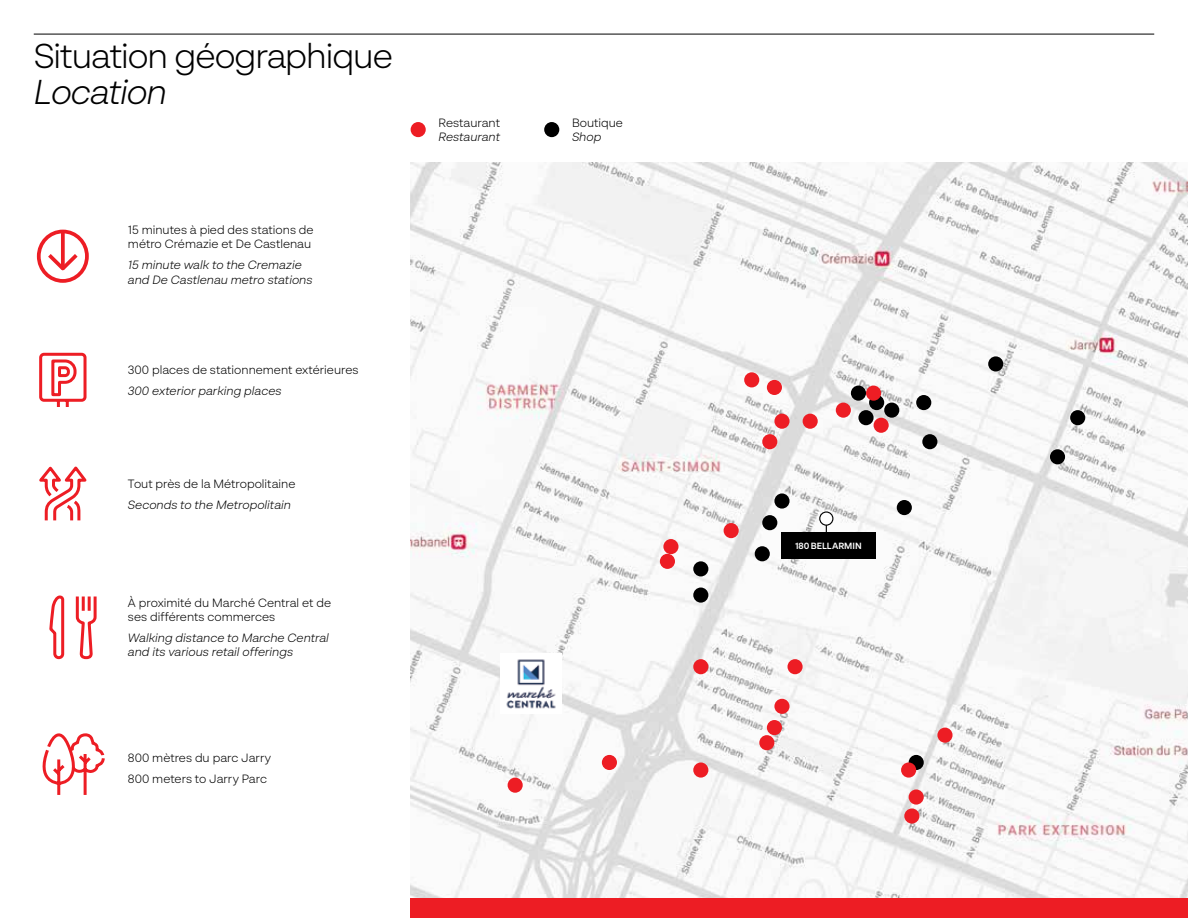
<style>
.page{position:relative;width:1188px;height:918px;background:#fff}
.page>*{position:absolute;margin:0;border:0;box-sizing:border-box;transform-origin:0 0}
.t1{font:300 34.5px "BR Sonoma";letter-spacing:-.03em;color:#000}
.t2{font:italic 300 34.5px "BR Sonoma";letter-spacing:-.03em;color:#000}
.t3{font:300 12px/14.4px "BR Sonoma";color:#000}
.t4{font:italic 300 12px/14.4px "BR Sonoma";color:#000}
.t5{font:600 9px "BR Sonoma";color:#fff}
</style>
<div class="page">
<img style="left:411px;top:162px;width:777px;height:736px">
<hr style="left:34px;top:34px;width:1120px;height:1px;background:#000">
<div style="left:411px;top:898px;width:777px;height:20px;background:#ed1d24"></div>
<div style="left:37px;top:230px;width:52px;height:53px;border:4px solid #ed1d24;border-radius:50%"></div>
<svg style="left:61px;top:231px;width:4px;height:19px"></svg>
<svg style="left:44px;top:250px;width:38px;height:24px"></svg>
<svg style="left:39px;top:352px;width:48px;height:55px"></svg>
<svg style="left:49px;top:595px;width:48px;height:65px"></svg>
<div style="left:544px;top:122px;width:15px;height:15px;background:#000;border-radius:50%"></div>
<div style="left:762px;top:515px;width:15px;height:15px;background:#000;border-radius:50%"></div>
<svg style="left:774px;top:493px;width:16px;height:16px"></svg>
<div style="left:897px;top:500px;width:15px;height:15px;background:#000;border-radius:50%"></div>
<div style="left:755px;top:546px;width:15px;height:15px;background:#000;border-radius:50%"></div>
<div style="left:693px;top:561px;width:15px;height:15px;background:#000;border-radius:50%"></div>
<div style="left:693px;top:588px;width:15px;height:15px;background:#000;border-radius:50%"></div>
<div style="left:909px;top:755px;width:15px;height:15px;background:#000;border-radius:50%"></div>
<div style="left:922px;top:434px;width:15px;height:15px;background:#000;border-radius:50%"></div>
<div style="left:1050px;top:449px;width:15px;height:15px;background:#000;border-radius:50%"></div>
<div style="left:1070px;top:410px;width:15px;height:15px;background:#000;border-radius:50%"></div>
<div style="left:988px;top:356px;width:15px;height:16px;background:#000;border-radius:50%"></div>
<div style="left:858px;top:410px;width:16px;height:15px;background:#000;border-radius:50%"></div>
<div style="left:851px;top:386px;width:15px;height:15px;background:#000;border-radius:50%"></div>
<div style="left:869px;top:395px;width:15px;height:15px;background:#000;border-radius:50%"></div>
<div style="left:884px;top:403px;width:15px;height:15px;background:#000;border-radius:50%"></div>
<div style="left:916px;top:395px;width:15px;height:15px;background:#000;border-radius:50%"></div>
<div style="left:411px;top:122px;width:15px;height:15px;background:#ed1d24;border-radius:50%"></div>
<div style="left:937px;top:728px;width:16px;height:15px;background:#ed1d24;border-radius:50%"></div>
<div style="left:904px;top:808px;width:15px;height:16px;background:#ed1d24;border-radius:50%"></div>
<div style="left:909px;top:789px;width:15px;height:16px;background:#ed1d24;border-radius:50%"></div>
<div style="left:901px;top:762px;width:15px;height:16px;background:#ed1d24;border-radius:50%"></div>
<div style="left:774px;top:699px;width:16px;height:15px;background:#ed1d24;border-radius:50%"></div>
<div style="left:693px;top:659px;width:15px;height:15px;background:#ed1d24;border-radius:50%"></div>
<div style="left:602px;top:755px;width:15px;height:15px;background:#ed1d24;border-radius:50%"></div>
<div style="left:767px;top:720px;width:15px;height:15px;background:#ed1d24;border-radius:50%"></div>
<div style="left:759px;top:735px;width:15px;height:15px;background:#ed1d24;border-radius:50%"></div>
<div style="left:787px;top:659px;width:16px;height:15px;background:#ed1d24;border-radius:50%"></div>
<div style="left:724px;top:523px;width:15px;height:15px;background:#ed1d24;border-radius:50%"></div>
<div style="left:508px;top:778px;width:15px;height:15px;background:#ed1d24;border-radius:50%"></div>
<div style="left:693px;top:762px;width:15px;height:16px;background:#ed1d24;border-radius:50%"></div>
<div style="left:774px;top:414px;width:16px;height:15px;background:#ed1d24;border-radius:50%"></div>
<div style="left:767px;top:380px;width:15px;height:15px;background:#ed1d24;border-radius:50%"></div>
<div style="left:836px;top:403px;width:15px;height:15px;background:#ed1d24;border-radius:50%"></div>
<div style="left:803px;top:414px;width:15px;height:15px;background:#ed1d24;border-radius:50%"></div>
<div style="left:874px;top:418px;width:15px;height:15px;background:#ed1d24;border-radius:50%"></div>
<div style="left:866px;top:386px;width:15px;height:15px;background:#ed1d24;border-radius:50%"></div>
<div style="left:744px;top:372px;width:15px;height:15px;background:#ed1d24;border-radius:50%"></div>
<div style="left:660px;top:554px;width:15px;height:15px;background:#ed1d24;border-radius:50%"></div>
<div style="left:663px;top:539px;width:16px;height:15px;background:#ed1d24;border-radius:50%"></div>
<div style="left:762px;top:434px;width:15px;height:15px;background:#ed1d24;border-radius:50%"></div>
<svg style="left:39px;top:466px;width:48px;height:55px"></svg>
<svg style="left:42px;top:733px;width:63px;height:62px"></svg>
<svg style="left:820px;top:512px;width:13px;height:13px"></svg>
<div style="left:819px;top:511px;width:14px;height:15px;border:1px solid #000;border-radius:50%"></div>
<div style="left:781px;top:532px;width:95px;height:27px;background:#000"></div>
<img style="left:500px;top:653px;width:61px;height:61px">
<h1 class="t1" style="left:34px;top:35px;width:361px">Situation géographique</h1>
<h1 class="t2" style="left:34px;top:71px;width:135px">Location</h1>
<p class="t3" style="left:128px;top:222px;width:187px">15 minutes à pied des stations de métro Crémazie et De Castlenau</p>
<p class="t4" style="left:128px;top:257px;width:186px">15 minute walk to the Cremazie and De Castlenau metro stations</p>
<p class="t3" style="left:128px;top:362px;width:232px">300 places de stationnement extérieures</p>
<p class="t4" style="left:128px;top:383px;width:155px">300 exterior parking places</p>
<p class="t3" style="left:128px;top:477px;width:169px">Tout près de la Métropolitaine</p>
<p class="t4" style="left:128px;top:498px;width:165px">Seconds to the Metropolitain</p>
<p class="t3" style="left:128px;top:595px;width:205px">À proximité du Marché Central et de ses différents commerces</p>
<p class="t4" style="left:128px;top:630px;width:202px">Walking distance to Marche Central and its various retail offerings</p>
<p class="t3" style="left:128px;top:747px;width:144px;line-height:21.1px">800 mètres du parc Jarry<br>800 meters to Jarry Parc</p>
<p class="t3" style="left:438px;top:115px;width:63px">Restaurant</p>
<p class="t4" style="left:438px;top:130px;width:63px">Restaurant</p>
<p class="t3" style="left:572px;top:115px;width:52px">Boutique</p>
<p class="t4" style="left:572px;top:130px;width:31px">Shop</p>
<p class="t5" style="left:795px;top:540px;width:68px">180 BELLARMIN</p>
</div>
